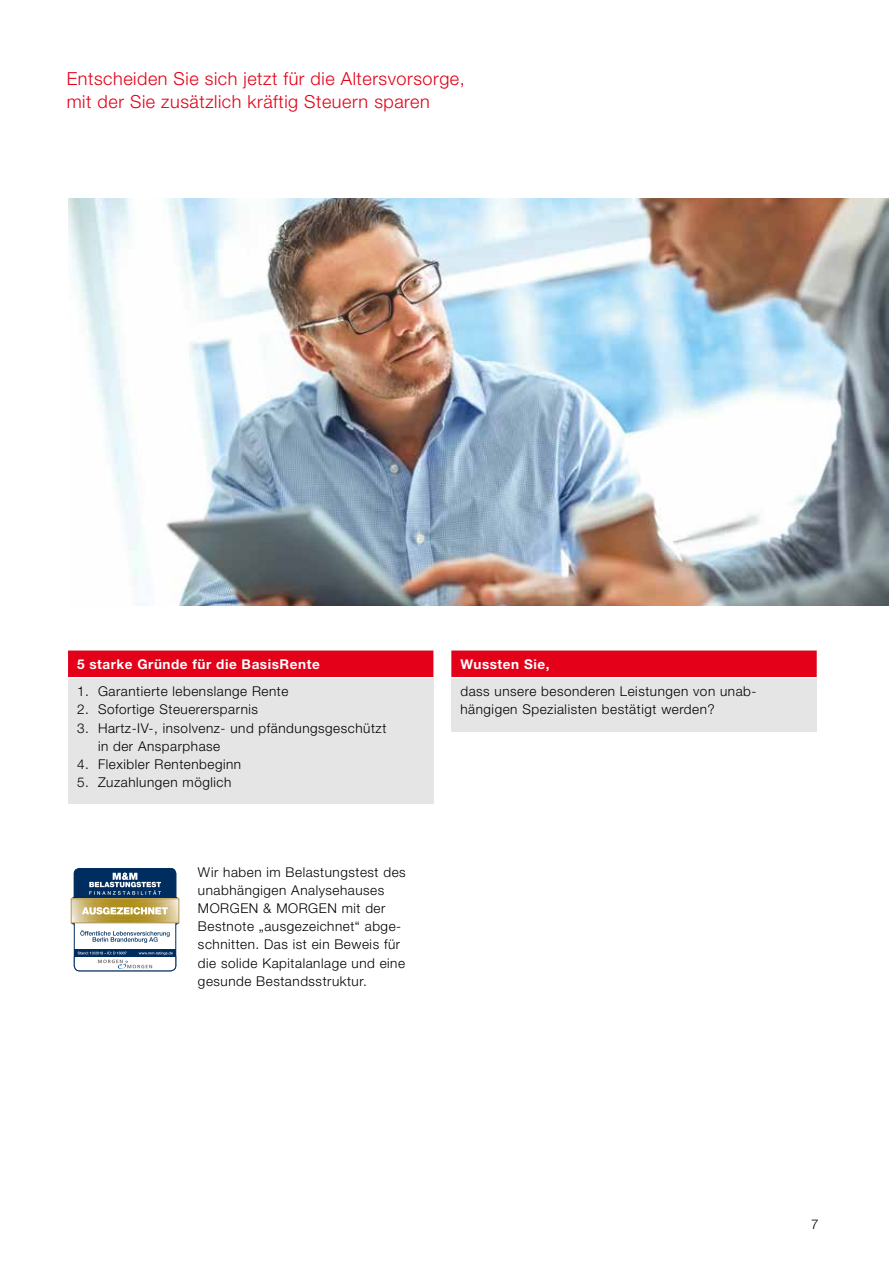
<style>
.page{position:relative;width:889px;height:1263px;background:#fff}
.page>*{position:absolute;margin:0;border:0;box-sizing:border-box;transform-origin:0 0}
.t1{font:300 18px/22.5px "Helvetica Neue LT Pro";letter-spacing:.03em;color:#e30018}
.t2{font:300 13.5px/18.1px "Helvetica Neue LT Pro";letter-spacing:.04em;color:#000}
.t3{font:700 13.5px "Helvetica Neue LT Pro";letter-spacing:.04em;color:#fff}
</style>
<div class="page">
<div style="left:451px;top:651px;width:365px;height:81px;background:#e5e5e5"></div>
<div style="left:451px;top:651px;width:365px;height:26px;background:#e30018"></div>
<hr style="left:451px;top:677px;width:365px;height:1px;background:#fff">
<div style="left:68px;top:651px;width:365px;height:153px;background:#e5e5e5"></div>
<div style="left:68px;top:651px;width:365px;height:26px;background:#e30018"></div>
<hr style="left:68px;top:677px;width:365px;height:1px;background:#fff">
<img style="left:68px;top:199px;width:821px;height:406px">
<img style="left:73px;top:914px;width:104px;height:7px">
<div style="left:71px;top:898px;width:108px;height:25px;border:1px solid #b49650"></div>
<svg style="left:74px;top:949px;width:102px;height:3px"></svg>
<svg style="left:74px;top:952px;width:102px;height:19px"></svg>
<svg style="left:80px;top:930px;width:90px;height:13px"></svg>
<svg style="left:71px;top:868px;width:108px;height:46px;background:#66777c"></svg>
<h1 class="t1" style="left:67px;top:67px;width:399px">Entscheiden Sie sich jetzt für die Altersvorsorge, mit der Sie zusätzlich kräftig Steuern sparen</h1>
<p class="t3" style="left:77px;top:655px;width:244px">5 starke Gründe für die BasisRente</p>
<p class="t2" style="left:77px;top:682px;width:213px">1. Garantierte lebenslange Rente</p>
<p class="t2" style="left:77px;top:700px;width:182px">2. Sofortige Steuerersparnis</p>
<p class="t2" style="left:98px;top:718px;width:290px;text-indent:-21px">3. Hartz-IV-, insolvenz- und pfändungsgeschützt in der Ansparphase</p>
<p class="t2" style="left:77px;top:754px;width:166px">4. Flexibler Rentenbeginn</p>
<p class="t2" style="left:77px;top:773px;width:156px">5. Zuzahlungen möglich</p>
<p class="t2" style="left:198px;top:863px;width:209px">Wir haben im Belastungstest des unabhängigen Analysehauses<br>MORGEN &amp; MORGEN mit der<br>Bestnote „ausgezeichnet“ abge&shy;schnitten. Das ist ein Beweis für die solide Kapitalanlage und eine gesunde Bestandsstruktur.</p>
<p class="t3" style="left:460px;top:655px;width:90px">Wussten Sie,</p>
<p class="t2" style="left:460px;top:682px;width:297px">dass unsere besonderen Leistungen von unab&shy;hängigen Spezialisten bestätigt werden?</p>
<p class="t2" style="left:811px;top:1215px;width:9px">7</p>
</div>
